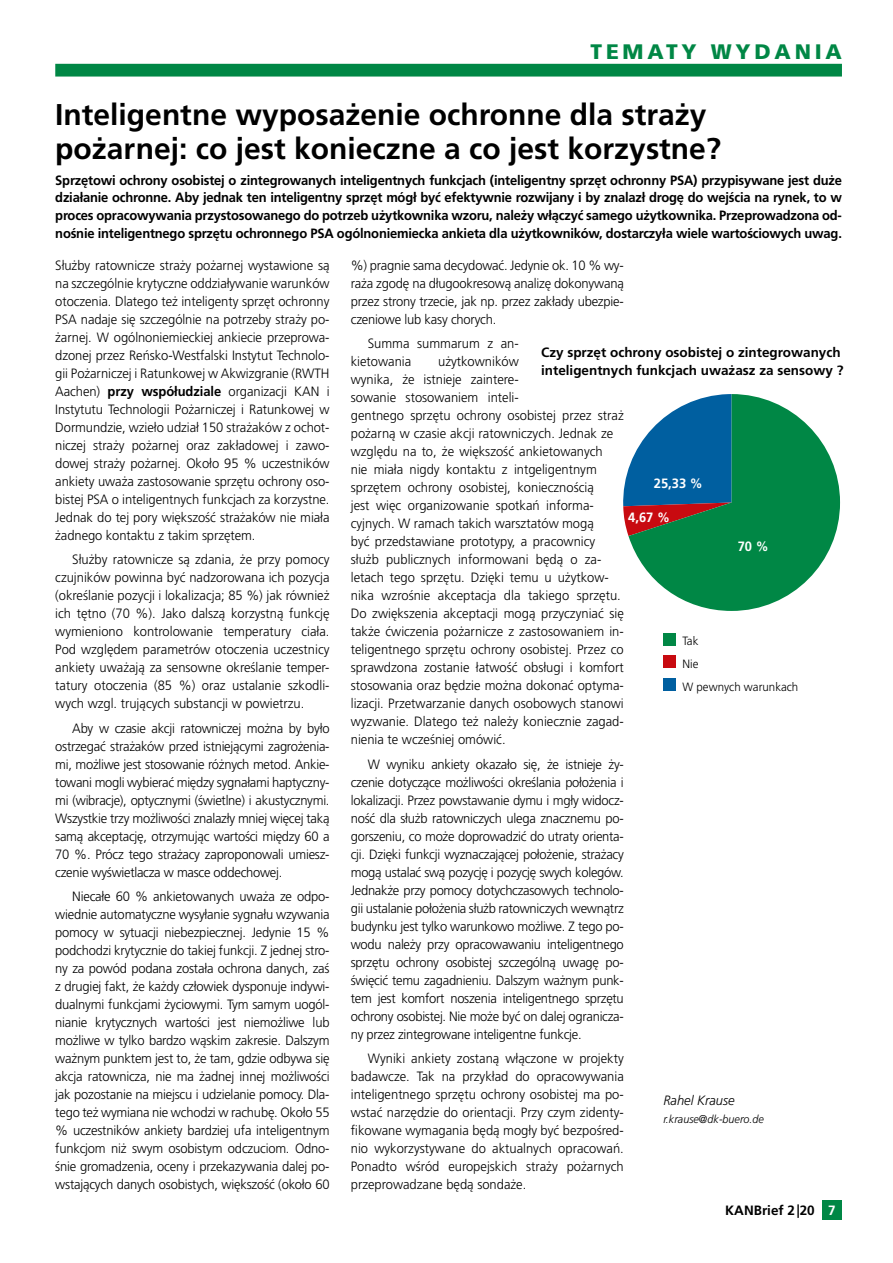
<style>
.page{position:relative;width:893px;height:1263px;background:#fff}
.page>*{position:absolute;margin:0;border:0;box-sizing:border-box;transform-origin:0 0}
.t1{font:700 30px/34.5px "Frutiger CE";color:#000}
.t2{font:900 21px "Frutiger";letter-spacing:.18em;color:#008745}
.t3{font:300 13.5px/18px "Frutiger CE";color:#000;text-align:justify;scale:.96 1}
.t4{font:700 13.5px/17.9px "Frutiger CE";color:#000;text-align:justify;scale:.96 1}
.t5{font:700 13.5px/18px "Frutiger CE";color:#000}
.t6{font:700 13.5px "Frutiger CE";color:#fff;scale:.96 1}
.t7{font:italic 300 13.5px "Frutiger LT Std";color:#000;scale:.96 1}
.t8{font:700 13.5px "Frutiger CE";color:#fff}
.t9{font:300 12px/23px "Frutiger CE";color:#000;scale:.96 1}
.t10{font:italic 300 11.25px "Frutiger LT Std";color:#000;scale:.96 1}
.s1{font-weight:700}
</style>
<div class="page">
<div style="left:663px;top:633px;width:13px;height:12px;background:#008745"></div>
<div style="left:663px;top:655px;width:13px;height:13px;background:#c80a10"></div>
<div style="left:663px;top:678px;width:13px;height:13px;background:#005fa0"></div>
<svg style="left:623px;top:471px;width:5px;height:63px"></svg>
<svg style="left:628px;top:394px;width:212px;height:217px;fill:#008745"></svg>
<div style="left:55px;top:64px;width:787px;height:13px;background:#008745"></div>
<div style="left:822px;top:1199px;width:20px;height:20px;background:#008745"></div>
<h2 class="t2" style="left:591px;top:39px;width:253px">TEMATY WYDANIA</h2>
<h1 class="t1" style="left:55px;top:97px;width:667px">Inteligentne wyposażenie ochronne dla straży pożarnej: co jest konieczne a co jest korzystne?</h1>
<p class="t4" style="left:55px;top:171px;width:821px">Sprzętowi ochrony osobistej o zintegrowanych inteligentnych funkcjach (inteligentny sprzęt ochronny PSA) przypisywane jest duże działanie ochronne. Aby jednak ten inteligentny sprzęt mógł być efektywnie rozwijany i by znalazł drogę do wejścia na rynek, to w proces opracowywania przystosowanego do potrzeb użytkownika wzoru, należy włączyć samego użytkownika. Przeprowadzona od&shy;nośnie inteligentnego sprzętu ochronnego PSA ogólnoniemiecka ankieta dla użytkowników, dostarczyła wiele wartościowych uwag.</p>
<p class="t3" style="left:55px;top:256px;width:287px">Służby ratownicze straży pożarnej wystawione są na szczególnie krytyczne oddziaływanie warunków otoczenia. Dlatego też inteligenty sprzęt ochronny PSA nadaje się szczególnie na potrzeby straży po&shy;żarnej. W ogólnoniemieckiej ankiecie przeprowa&shy;dzonej przez Reńsko-Westfalski Instytut Technolo&shy;gii Pożarniczej i Ratunkowej w Akwizgranie (RWTH Aachen) <span class="s1">przy współudziale</span> organizacji KAN i Instytutu Technologii Pożarniczej i Ratunkowej w Dormundzie, wzieło udział 150 strażaków z ochot&shy;niczej straży pożarnej oraz zakładowej i zawo&shy;dowej straży pożarnej. Około 95 % uczestników ankiety uważa zastosowanie sprzętu ochrony oso&shy;bistej PSA o inteligentnych funkcjach za korzystne.<br>Jednak do tej pory większość strażaków nie miała żadnego kontaktu z takim sprzętem.</p>
<p class="t3" style="left:55px;top:551px;width:287px;text-indent:17px">Służby ratownicze są zdania, że przy pomocy czujników powinna być nadzorowana ich pozycja (określanie pozycji i lokalizacja; 85 %) jak również ich tętno (70 %). Jako dalszą korzystną funkcję wymieniono kontrolowanie temperatury ciała.<br>Pod względem parametrów otoczenia uczestnicy ankiety uważają za sensowne określanie temper&shy;tatury otoczenia (85 %) oraz ustalanie szkodli&shy;wych wzgl. trujących substancji w powietrzu.</p>
<p class="t3" style="left:55px;top:719px;width:287px;text-indent:17px">Aby w czasie akcji ratowniczej można by było ostrzegać strażaków przed istniejącymi zagrożenia&shy;mi, możliwe jest stosowanie różnych metod. Ankie&shy;towani mogli wybierać między sygnałami haptyczny&shy;mi (wibracje), optycznymi (świetlne) i akustycznymi.<br>Wszystkie trzy możliwości znalazły mniej więcej taką samą akceptację, otrzymując wartości między 60 a 70 %. Prócz tego strażacy zaproponowali umiesz&shy;czenie wyświetlacza w masce oddechowej.</p>
<p class="t3" style="left:55px;top:887px;width:287px;text-indent:17px">Niecałe 60 % ankietowanych uważa ze odpo&shy;wiednie automatyczne wysyłanie sygnału wzywania pomocy w sytuacji niebezpiecznej. Jedynie 15 % podchodzi krytycznie do takiej funkcji. Z jednej stro&shy;ny za powód podana została ochrona danych, zaś z drugiej fakt, że każdy człowiek dysponuje indywi&shy;dualnymi funkcjami życiowymi. Tym samym uogól&shy;nianie krytycznych wartości jest niemożliwe lub możliwe w tylko bardzo wąskim zakresie. Dalszym ważnym punktem jest to, że tam, gdzie odbywa się akcja ratownicza, nie ma żadnej innej możliwości jak pozostanie na miejscu i udzielanie pomocy. Dla&shy;tego też wymiana nie wchodzi w rachubę. Około 55 % uczestników ankiety bardziej ufa inteligentnym funkcjom niż swym osobistym odczuciom. Odno&shy;śnie gromadzenia, oceny i przekazywania dalej po&shy;wstających danych osobistych, większość (około 60</p>
<p class="t3" style="left:351px;top:256px;width:286px">%) pragnie sama decydować. Jedynie ok. 10 % wy&shy;raża zgodę na długookresową analizę dokonywaną przez strony trzecie, jak np. przez zakłady ubezpie&shy;czeniowe lub kasy chorych.</p>
<p class="t3" style="left:351px;top:335px;width:176px;text-indent:17px">Summa summarum z an&shy;kietowania</p>
<p class="t5" style="left:541px;top:343px;width:304px">Czy sprzęt ochrony osobistej o zintegrowanych inteligentnych funkcjach uważasz za sensowy ?</p>
<p class="t3" style="left:351px;top:353px;width:286px;text-align:left;text-indent:87px">użytkowników<br>wynika, że istnieje zaintere-<br>sowanie stosowaniem inteli-<br>gentnego sprzętu ochrony osobistej przez straż pożarną w czasie akcji ratowniczych. Jednak ze względu na to, że większość ankietowanych<br>nie miała nigdy kontaktu z intgeligentnym sprzętem ochrony osobistej, koniecznością<br>jest więc organizowanie spotkań informa&shy;cyjnych. W ramach takich warsztatów mogą<br>być przedstawiane prototypy, a pracownicy służb publicznych informowani będą o za&shy;letach tego sprzętu. Dzięki temu u użytkow&shy;nika wzrośnie akceptacja dla takiego sprzętu.<br>Do zwiększenia akceptacji mogą przyczyniać się także ćwiczenia pożarnicze z zastosowaniem in&shy;teligentnego sprzętu ochrony osobistej. Przez co sprawdzona zostanie łatwość obsługi i komfort stosowania oraz będzie można dokonać optyma&shy;lizacji. Przetwarzanie danych osobowych stanowi wyzwanie. Dlatego też należy koniecznie zagad&shy;nienia te wcześniej omówić.</p>
<p class="t3" style="left:351px;top:755px;width:286px;text-indent:17px">W wyniku ankiety okazało się, że istnieje ży&shy;czenie dotyczące możliwości określania położenia i lokalizacji. Przez powstawanie dymu i mgły widocz&shy;ność dla służb ratowniczych ulega znacznemu po&shy;gorszeniu, co może doprowadzić do utraty orienta&shy;cji. Dzięki funkcji wyznaczającej położenie, strażacy mogą ustalać swą pozycję i pozycję swych kolegów.<br>Jednakże przy pomocy dotychczasowych technolo&shy;gii ustalanie położenia służb ratowniczych wewnątrz budynku jest tylko warunkowo możliwe. Z tego po&shy;wodu należy przy opracowawaniu inteligentnego sprzętu ochrony osobistej szczególną uwagę po&shy;święcić temu zagadnieniu. Dalszym ważnym punk&shy;tem jest komfort noszenia inteligentnego sprzętu ochrony osobistej. Nie może być on dalej ogranicza&shy;ny przez zintegrowane inteligentne funkcje.</p>
<p class="t3" style="left:351px;top:1049px;width:286px;text-indent:17px">Wyniki ankiety zostaną włączone w projekty badawcze. Tak na przykład do opracowywania inteligentnego sprzętu ochrony osobistej ma po&shy;wstać narzędzie do orientacji. Przy czym zidenty&shy;fikowane wymagania będą mogły być bezpośred&shy;nio wykorzystywane do aktualnych opracowań.<br>Ponadto wśród europejskich straży pożarnych przeprowadzane będą sondaże.</p>
<p class="t6" style="left:654px;top:475px;width:53px">25,33 %</p>
<p class="t6" style="left:628px;top:509px;width:45px">4,67 %</p>
<p class="t6" style="left:738px;top:539px;width:34px">70 %</p>
<p class="t9" style="left:682px;top:630px;width:122px">Tak<br>Nie<br>W pewnych warunkach</p>
<p class="t7" style="left:663px;top:1093px;width:76px">Rahel Krause</p>
<p class="t10" style="left:663px;top:1112px;width:106px">r.krause@dk-buero.de</p>
<p class="t5" style="left:725px;top:1201px;width:91px">KANBrief 2|20</p>
<p class="t8" style="left:828px;top:1202px;width:9px">7</p>
</div>
